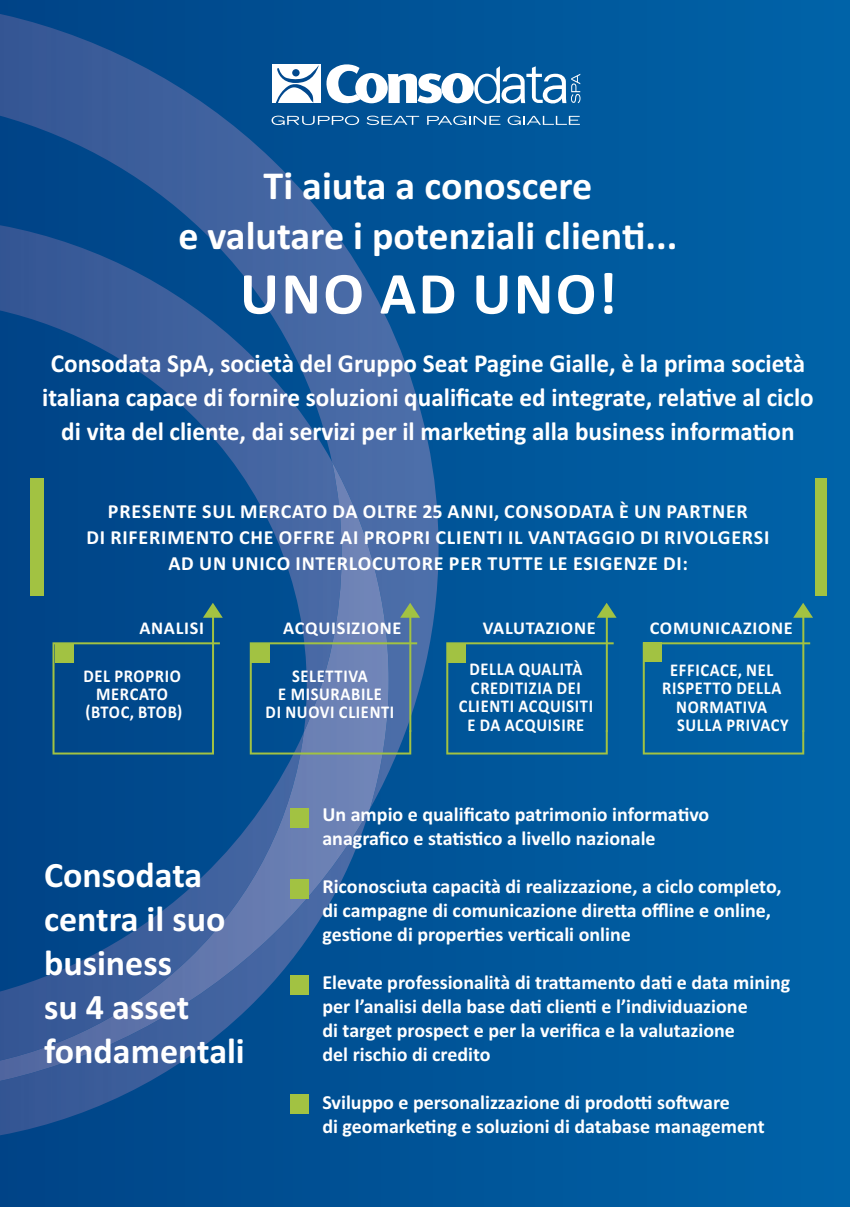
<style>
.page{position:relative;width:850px;height:1211px;background:#fff}
.page>*{position:absolute;margin:0;border:0;box-sizing:border-box;transform-origin:0 0}
.t1{font:700 60px "Calibri";letter-spacing:.04em;color:#fff}
.t2{font:700 40px/50.2px "Calibri";color:#fff;text-align:center}
.t3{font:700 36px/44px "Calibri";color:#fff}
.t4{font:700 26px/34px "Calibri";color:#fff;text-align:center}
.t5{font:700 20px/24px "Calibri";color:#fff}
.t6{font:700 20px/26px "Calibri";letter-spacing:.04em;color:#fff;text-align:center}
.t7{font:700 18px/18.4px "Calibri";letter-spacing:.04em;color:#fff;text-align:center;scale:.91 1}
.t8{font:700 18px "Calibri";letter-spacing:.04em;color:#fff}
</style>
<div class="page">
<div style="left:0;top:0;width:849px;height:1206px;background:#005b9f"></div>
<img style="left:0;top:10px;width:438px;height:763px">
<img style="left:0;top:1085px;width:358px;height:53px">
<img style="left:0;top:222px;width:341px;height:239px">
<img style="left:0;top:461px;width:388px;height:624px">
<div style="left:272px;top:83px;width:49px;height:19px;background:#fff"></div>
<div style="left:272px;top:64px;width:49px;height:19px;background:#fff"></div>
<svg style="left:276px;top:64px;width:304px;height:44px"></svg>
<svg style="left:271px;top:116px;width:88px;height:9px"></svg>
<svg style="left:366px;top:116px;width:53px;height:9px"></svg>
<svg style="left:427px;top:116px;width:73px;height:9px"></svg>
<svg style="left:507px;top:116px;width:72px;height:9px"></svg>
<div style="left:814px;top:479px;width:12px;height:117px;background:#a2c242"></div>
<div style="left:52px;top:642px;width:168px;height:112px;background:#00498c"></div>
<svg style="left:203px;top:603px;width:20px;height:15px"></svg>
<hr style="left:212px;top:616px;width:2px;height:116px;background:#a2c242">
<svg style="left:250px;top:642px;width:167px;height:112px"></svg>
<svg style="left:400px;top:603px;width:20px;height:15px"></svg>
<hr style="left:409px;top:616px;width:2px;height:116px;background:#a2c242">
<svg style="left:446px;top:642px;width:167px;height:112px"></svg>
<svg style="left:597px;top:603px;width:19px;height:15px"></svg>
<hr style="left:605px;top:616px;width:2px;height:116px;background:#a2c242">
<svg style="left:642px;top:642px;width:168px;height:112px"></svg>
<svg style="left:793px;top:603px;width:20px;height:15px"></svg>
<hr style="left:802px;top:616px;width:2px;height:116px;background:#a2c242">
<div style="left:55px;top:644px;width:18px;height:19px;background:#a2c242"></div>
<div style="left:251px;top:643px;width:18px;height:19px;background:#a2c242"></div>
<div style="left:446px;top:643px;width:19px;height:19px;background:#a2c242"></div>
<div style="left:643px;top:643px;width:18px;height:19px;background:#a2c242"></div>
<div style="left:290px;top:808px;width:18px;height:19px;background:#a2c242"></div>
<div style="left:290px;top:879px;width:18px;height:19px;background:#a2c242"></div>
<div style="left:290px;top:975px;width:18px;height:19px;background:#a2c242"></div>
<div style="left:290px;top:1094px;width:18px;height:20px;background:#a2c242"></div>
<div style="left:30px;top:479px;width:14px;height:117px;background:#a2c242"></div>
<h2 class="t2" style="left:178px;top:164px;width:500px">Ti aiuta a conoscere<br>e valutare i potenziali clienti...</h2>
<h1 class="t1" style="left:240px;top:273px;width:378px">UNO AD UNO!</h1>
<h3 class="t4" style="left:42px;top:348px;width:773px">Consodata SpA, società del Gruppo Seat Pagine Gialle, è la prima società italiana capace di fornire soluzioni qualificate ed integrate, relative al ciclo di vita del cliente, dai servizi per il marketing alla business information</h3>
<p class="t6" style="left:86px;top:500px;width:684px">PRESENTE SUL MERCATO DA OLTRE 25 ANNI, CONSODATA È UN PARTNER<br>DI RIFERIMENTO CHE OFFRE AI PROPRI CLIENTI IL VANTAGGIO DI RIVOLGERSI<br>AD UN UNICO INTERLOCUTORE PER TUTTE LE ESIGENZE DI:</p>
<p class="t8" style="left:139px;top:622px;width:66px">ANALISI</p>
<p class="t7" style="left:83px;top:668px;width:110px">DEL PROPRIO<br>MERCATO (BTOC, BTOB)</p>
<p class="t8" style="left:283px;top:622px;width:120px">ACQUISIZIONE</p>
<p class="t7" style="left:265px;top:668px;width:143px">SELETTIVA<br>E MISURABILE<br>DI NUOVI CLIENTI</p>
<p class="t8" style="left:482px;top:622px;width:114px">VALUTAZIONE</p>
<p class="t7" style="left:458px;top:662px;width:149px">DELLA QUALITÀ<br>CREDITIZIA DEI<br>CLIENTI ACQUISITI<br>E DA ACQUISIRE</p>
<p class="t8" style="left:649px;top:622px;width:145px">COMUNICAZIONE</p>
<p class="t7" style="left:670px;top:662px;width:115px">EFFICACE, NEL</p>
<p class="t7" style="left:662px;top:681px;width:132px">RISPETTO DELLA</p>
<p class="t7" style="left:676px;top:699px;width:101px">NORMATIVA</p>
<p class="t7" style="left:677px;top:717px;width:124px">SULLA PRIVACY</p>
<h3 class="t3" style="left:44px;top:856px;width:202px">Consodata centra il suo business<br>su 4 asset fondamentali</h3>
<p class="t5" style="left:322px;top:803px;width:388px">Un ampio e qualificato patrimonio informativo anagrafico e statistico a livello nazionale</p>
<p class="t5" style="left:322px;top:875px;width:460px">Riconosciuta capacità di realizzazione, a ciclo completo, di campagne di comunicazione diretta offline e online, gestione di properties verticali online</p>
<p class="t5" style="left:322px;top:971px;width:469px">Elevate professionalità di trattamento dati e data mining per l’analisi della base dati clienti e l’individuazione<br>di target prospect e per la verifica e la valutazione<br>del rischio di credito</p>
<p class="t5" style="left:322px;top:1091px;width:444px">Sviluppo e personalizzazione di prodotti software<br>di geomarketing e soluzioni di database management</p>
</div>
